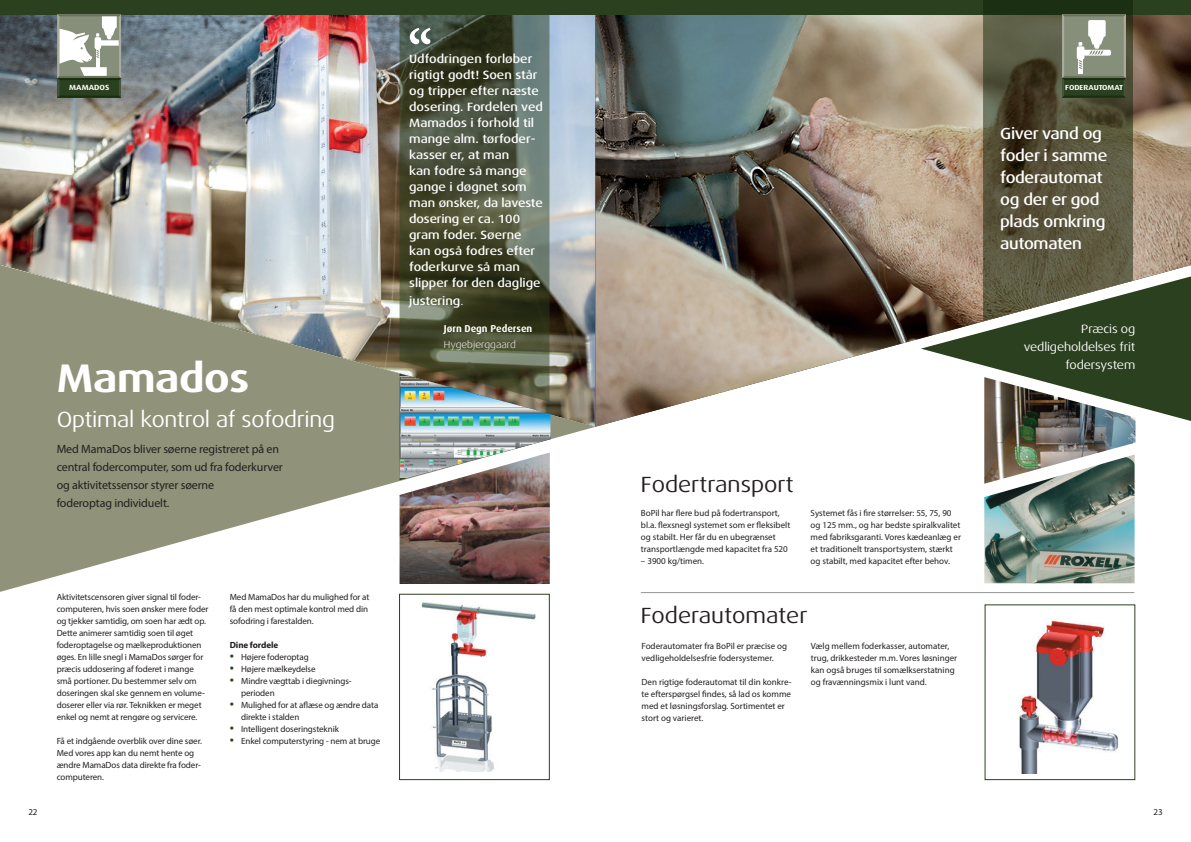
<style>
.page{position:relative;width:1191px;height:842px;background:#fff}
.page>*{position:absolute;margin:0;border:0;box-sizing:border-box;transform-origin:0 0}
.t1{font:700 57.6px "Minion Pro";color:#fff;scale:.95 1}
.t2{font:700 expanded 40px "Dax Pro";letter-spacing:-.01em;color:#fff}
.t3{font:expanded 22px "Dax Pro";color:#231f20}
.t4{font:expanded 22px "Dax Pro";letter-spacing:-.01em;color:#fff}
.t5{font:500 expanded 16px/22px "Dax Pro";letter-spacing:-.02em;color:#fff}
.t6{font:500 expanded 12px/16px "Dax Pro";color:#fff}
.t7{font:12px/18px "Myriad Pro";letter-spacing:-.01em;color:#231f20}
.t8{font:expanded 12px/18px "Dax Pro";letter-spacing:-.01em;color:#fff;text-align:right}
.t9{font:700 10px "Dax Pro";color:#fff}
.t10{font:300 expanded 10px "Dax Pro";color:#fff}
.t11{font:9px/12px "Myriad Pro";letter-spacing:-.01em;color:#231f20}
.t12{font:700 9px "Myriad Pro";letter-spacing:-.01em;color:#231f20}
.t13{font:700 expanded 7.5px "Dax Pro";color:#fff}
.t14{font:700 expanded 7.3px "Dax Pro";color:#fff}
.s1{font-weight:400}
.s2{font-size:15px;color:#2b401e}
</style>
<div class="page">
<img style="left:0;top:14px;width:595px;height:251px">
<img style="left:595px;top:14px;width:596px;height:413px">
<svg style="left:0;top:265px;width:595px;height:327px;fill:#909279"></svg>
<div style="left:595px;top:0;width:596px;height:14px;background:#2b401e"></div>
<div style="left:0;top:0;width:595px;height:14px;background:#2b401e"></div>
<svg style="left:983px;top:0;width:150px;height:276px;background:#514f37"></svg>
<img style="left:399px;top:480px;width:151px;height:104px">
<img style="left:399px;top:376px;width:152px;height:102px">
<svg style="left:921px;top:276px;width:270px;height:145px"></svg>
<img style="left:421px;top:602px;width:115px;height:169px">
<img style="left:1019px;top:620px;width:100px;height:153px">
<svg style="left:399px;top:14px;width:150px;height:388px;background:#4d543f"></svg>
<div style="left:399px;top:594px;width:150px;height:186px;border:1px solid #2b401e"></div>
<img style="left:984px;top:484px;width:150px;height:99px">
<img style="left:984px;top:377px;width:151px;height:107px">
<hr style="left:641px;top:592px;width:493px;height:1px;background:#939598">
<svg style="left:57px;top:14px;width:64px;height:84px"></svg>
<svg style="left:1062px;top:14px;width:63px;height:84px;background:#7f8974"></svg>
<h1 class="t1" style="left:408px;top:10px;width:27px">“</h1>
<p class="t6" style="left:409px;top:51px;width:135px">Udfodringen forløber rigtigt godt! Soen står og tripper efter næste dosering. Fordelen ved<br>Mamados i forhold til mange alm. tørfoder&shy;kasser er, at man<br>kan fodre så mange gange i døgnet som man ønsker, da laveste dosering er ca. 100 gram foder. Søerne kan også fodres efter foderkurve så man slipper for den daglige</p>
<h3 class="t6" style="left:409px;top:293px;width:56px">justering<span class="s1">.</span></h3>
<p class="t9" style="left:444px;top:322px;width:90px">Jørn Degn Pedersen</p>
<p class="t10" style="left:444px;top:338px;width:74px">Hygebjerggaard</p>
<p class="t13" style="left:69px;top:83px;width:42px">MAMADOS</p>
<p class="t14" style="left:1065px;top:83px;width:59px">FODERAUTOMAT</p>
<h3 class="t5" style="left:1000px;top:122px;width:109px">Giver vand og foder i samme foderautomat og der er god plads omkring automaten</h3>
<h3 class="t8" style="left:1023px;top:320px;width:113px">Præcis og vedligeholdelses frit fodersystem</h3>
<h2 class="t2" style="left:57px;top:353px;width:194px">Mamados</h2>
<h3 class="t4" style="left:57px;top:406px;width:280px">Optimal kontrol af sofodring</h3>
<h3 class="t7" style="left:57px;top:440px;width:228px">Med MamaDos bliver søerne registreret på en central fodercomputer, som ud fra foderkurver og aktivitetssensor styrer søerne<br>foderoptag individuelt.</h3>
<h3 class="t3" style="left:641px;top:470px;width:154px">Fodertransport</h3>
<p class="t11" style="left:641px;top:507px;width:151px">BoPil har flere bud på fodertransport, bl.a. flexsnegl systemet som er fleksibelt og stabilt. Her får du en ubegrænset transportlængde med kapacitet fra 520</p>
<p class="t11" style="left:641px;top:555px;width:65px">– 3900 kg/timen.</p>
<p class="t11" style="left:810px;top:507px;width:152px">Systemet fås i fire størrelser: 55, 75, 90 og 125 mm., og har bedste spiralkvalitet med fabriksgaranti. Vores kædeanlæg er et traditionelt transportsystem, stærkt og stabilt, med kapacitet efter behov.</p>
<p class="t11" style="left:57px;top:591px;width:153px">Aktivitetscensoren giver signal til foder&shy;computeren, hvis soen ønsker mere foder og tjekker samtidig, om soen har ædt op.<br>Dette animerer samtidig soen til øget foderoptagelse og mælkeproduktionen øges. En lille snegl i MamaDos sørger for præcis uddosering af foderet i mange små portioner. Du bestemmer selv om doseringen skal ske gennem en volume&shy;doserer eller via rør. Teknikken er meget enkel og nemt at rengøre og servicere.</p>
<p class="t11" style="left:57px;top:735px;width:147px">Få et indgående overblik over dine søer.<br>Med vores app kan du nemt hente og ændre MamaDos data direkte fra foder&shy;computeren.</p>
<p class="t11" style="left:230px;top:591px;width:141px">Med MamaDos har du mulighed for at få den mest optimale kontrol med din sofodring i farestalden.</p>
<p class="t12" style="left:230px;top:639px;width:50px">Dine fordele</p>
<p class="t11" style="left:230px;top:651px;width:80px"><span class="s2">•</span> Højere foderoptag</p>
<p class="t11" style="left:230px;top:663px;width:87px"><span class="s2">•</span> Højere mælkeydelse</p>
<p class="t11" style="left:241px;top:675px;width:112px;text-indent:-11px"><span class="s2">•</span> Mindre vægttab i diegivnings&shy;perioden</p>
<p class="t11" style="left:241px;top:699px;width:139px;text-indent:-11px"><span class="s2">•</span> Mulighed for at aflæse og ændre data direkte i stalden</p>
<p class="t11" style="left:230px;top:723px;width:111px"><span class="s2">•</span> Intelligent doseringsteknik</p>
<p class="t11" style="left:230px;top:735px;width:152px"><span class="s2">•</span> Enkel computerstyring - nem at bruge</p>
<h3 class="t3" style="left:641px;top:601px;width:168px">Foderautomater</h3>
<p class="t11" style="left:641px;top:640px;width:147px">Foderautomater fra BoPil er præcise og vedligeholdelsesfrie fodersystemer.</p>
<p class="t11" style="left:641px;top:676px;width:151px">Den rigtige foderautomat til din konkre&shy;te efterspørgsel findes, så lad os komme med et løsningsforslag. Sortimentet er stort og varieret.</p>
<p class="t11" style="left:811px;top:640px;width:148px">Vælg mellem foderkasser, automater, trug, drikkesteder m.m. Vores løsninger kan også bruges til somælkserstatning og fravænningsmix i lunt vand.</p>
<p class="t11" style="left:28px;top:805px;width:11px">22</p>
<p class="t11" style="left:1153px;top:805px;width:11px">23</p>
</div>
